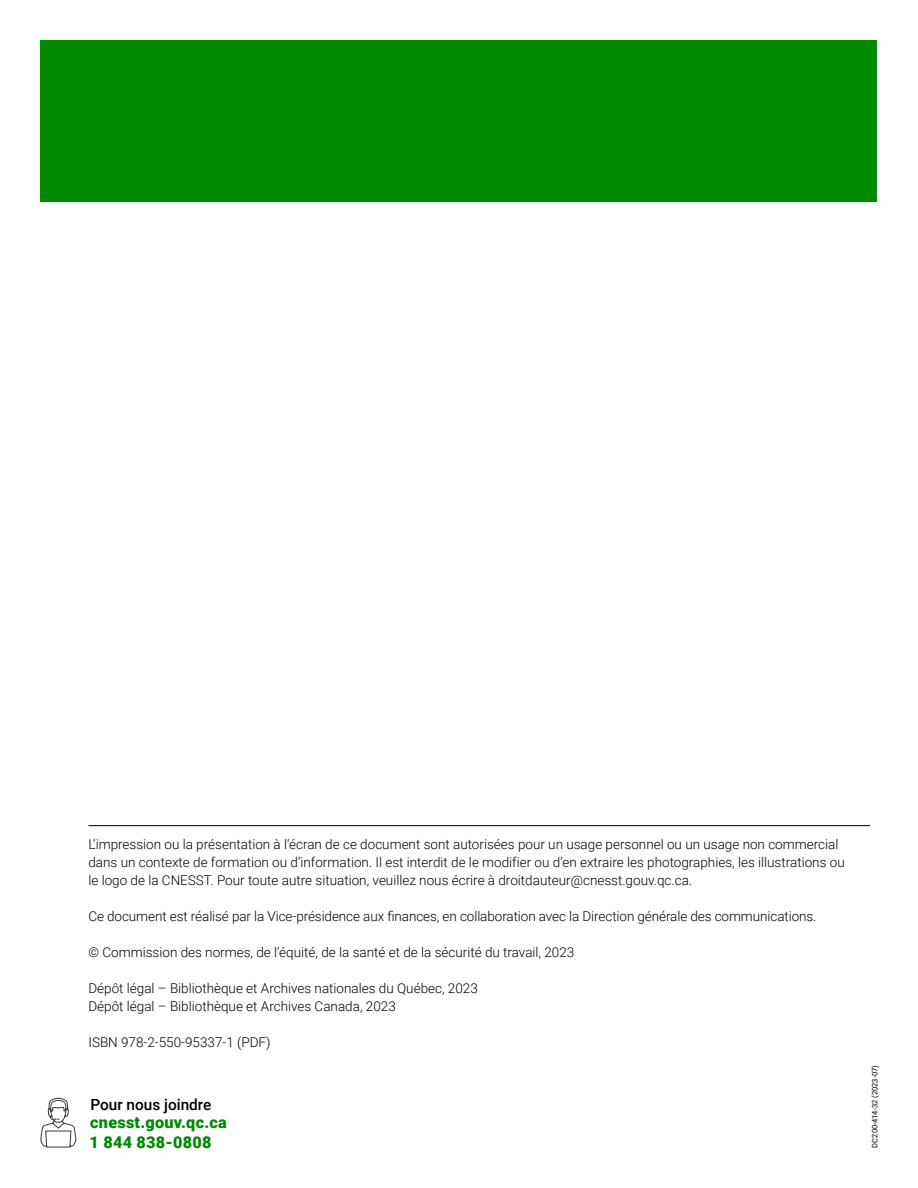
<style>
.page{position:relative;width:918px;height:1188px;background:#fff}
.page>*{position:absolute;margin:0;border:0;box-sizing:border-box;transform-origin:0 0}
.t1{font:900 16.2px "Roboto";letter-spacing:.015em;color:#008a00}
.t2{font:500 15.3px "Roboto";color:#000}
.t3{font:300 13.5px/18px "Roboto";color:#000}
.t4{font:7.5px "Roboto";color:#000}
</style>
<div class="page">
<div style="left:40px;top:40px;width:838px;height:162px;background:#008a00"></div>
<svg style="left:40px;top:1098px;width:37px;height:50px"></svg>
<hr style="left:88px;top:825px;width:782px;height:1px;background:#000">
<p class="t3" style="left:88px;top:834px;width:758px">L’impression ou la présentation à l’écran de ce document sont autorisées pour un usage personnel ou un usage non commercial dans un contexte de formation ou d’information. Il est interdit de le modifier ou d’en extraire les photographies, les illustrations ou le logo de la CNESST. Pour toute autre situation, veuillez nous écrire à droitdauteur@cnesst.gouv.qc.ca.</p>
<p class="t3" style="left:88px;top:906px;width:730px">Ce document est réalisé par la Vice-présidence aux finances, en collaboration avec la Direction générale des communications.</p>
<p class="t3" style="left:88px;top:942px;width:487px">© Commission des normes, de l’équité, de la santé et de la sécurité du travail, 2023</p>
<p class="t3" style="left:88px;top:978px;width:391px">Dépôt légal – Bibliothèque et Archives nationales du Québec, 2023<br>Dépôt légal – Bibliothèque et Archives Canada, 2023</p>
<p class="t3" style="left:88px;top:1032px;width:184px">ISBN 978-2-550-95337-1 (PDF)</p>
<p class="t2" style="left:90px;top:1094px;width:123px">Pour nous joindre</p>
<p class="t1" style="left:90px;top:1111px;width:138px">cnesst.gouv.qc.ca</p>
<p class="t1" style="left:89px;top:1130px;width:123px">1 844 838-0808</p>
<p class="t4" style="left:870px;top:1148px;width:84px;rotate:-90deg">DC200-414-32 (2023-07)</p>
</div>
